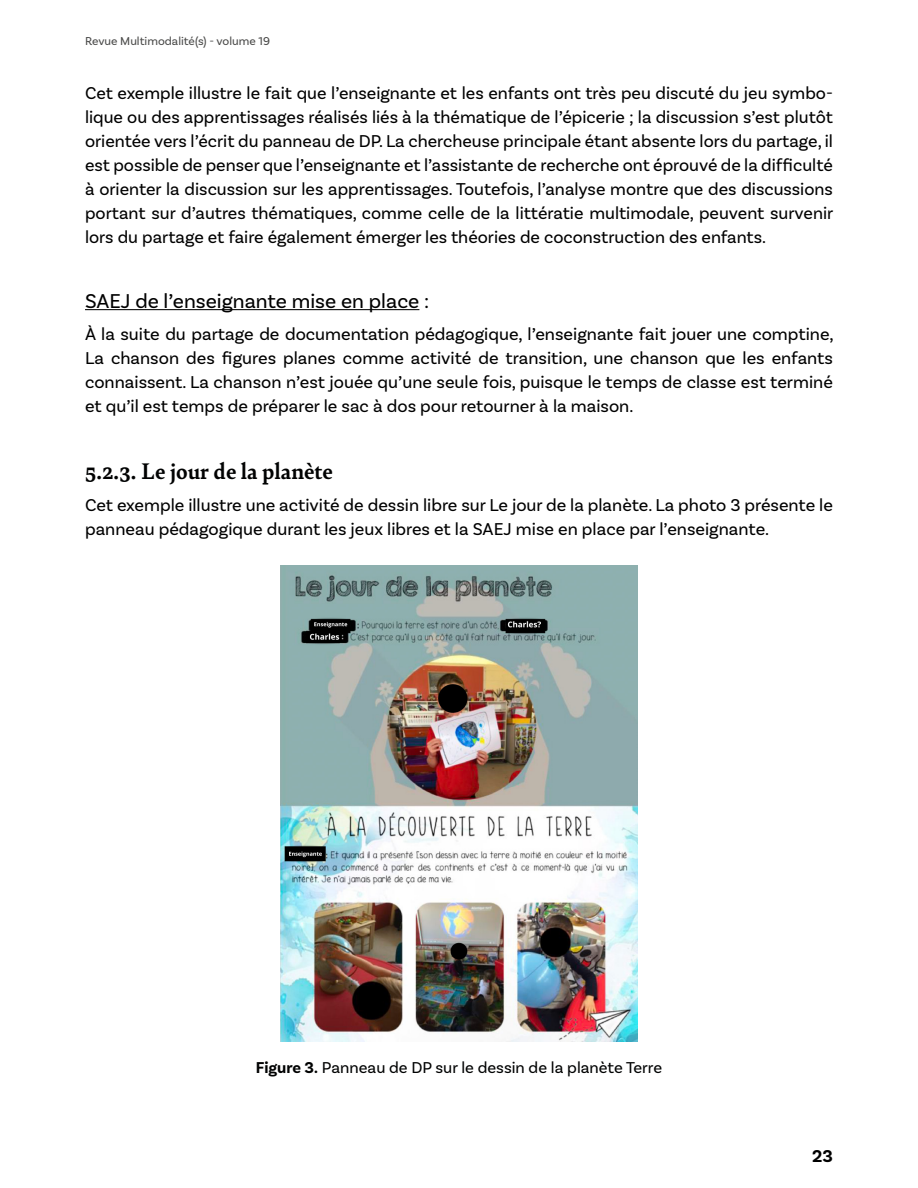
<style>
.page{position:relative;width:918px;height:1188px;background:#fff}
.page>*{position:absolute;margin:0;border:0;box-sizing:border-box;transform-origin:0 0}
.t1{font:700 24px "Bely";color:#010202}
.t2{font:21px "Basic Sans";color:#000}
.t3{font:18px/24px "Basic Sans";color:#000;text-align:justify}
.t4{font:700 18px "Basic Sans";color:#000}
.t5{font:16.5px "Basic Sans";color:#010202}
.t6{font:12px "Basic Sans";color:#4a4a49}
.s1{font-weight:700}
</style>
<div class="page">
<hr style="left:85px;top:309px;width:334px;height:1px;background:#000">
<img style="left:281px;top:566px;width:356px;height:476px">
<p class="t6" style="left:85px;top:33px;width:186px">Revue Multimodalité(s) - volume 19</p>
<p class="t3" style="left:85px;top:80px;width:750px">Cet exemple illustre le fait que l’enseignante et les enfants ont très peu discuté du jeu symbo&shy;lique ou des apprentissages réalisés liés à la thématique de l’épicerie ; la discussion s’est plutôt orientée vers l’écrit du panneau de DP. La chercheuse principale étant absente lors du partage, il est possible de penser que l’enseignante et l’assistante de recherche ont éprouvé de la difficulté à orienter la discussion sur les apprentissages. Toutefois, l’analyse montre que des discussions portant sur d’autres thématiques, comme celle de la littératie multimodale, peuvent survenir lors du partage et faire également émerger les théories de coconstruction des enfants.</p>
<p class="t2" style="left:85px;top:288px;width:346px">SAEJ de l’enseignante mise en place :</p>
<p class="t3" style="left:85px;top:322px;width:750px">À la suite du partage de documentation pédagogique, l’enseignante fait jouer une comptine, La chanson des figures planes comme activité de transition, une chanson que les enfants connaissent. La chanson n’est jouée qu’une seule fois, puisque le temps de classe est terminé et qu’il est temps de préparer le sac à dos pour retourner à la maison.</p>
<h1 class="t1" style="left:85px;top:454px;width:249px">5.2.3. Le jour de la planète</h1>
<p class="t3" style="left:85px;top:493px;width:749px">Cet exemple illustre une activité de dessin libre sur Le jour de la planète. La photo 3 présente le panneau pédagogique durant les jeux libres et la SAEJ mise en place par l’enseignante.</p>
<p class="t5" style="left:256px;top:1058px;width:408px"><span class="s1">Figure 3.</span> Panneau de DP sur le dessin de la planète Terre</p>
<p class="t4" style="left:812px;top:1145px;width:22px">23</p>
</div>
